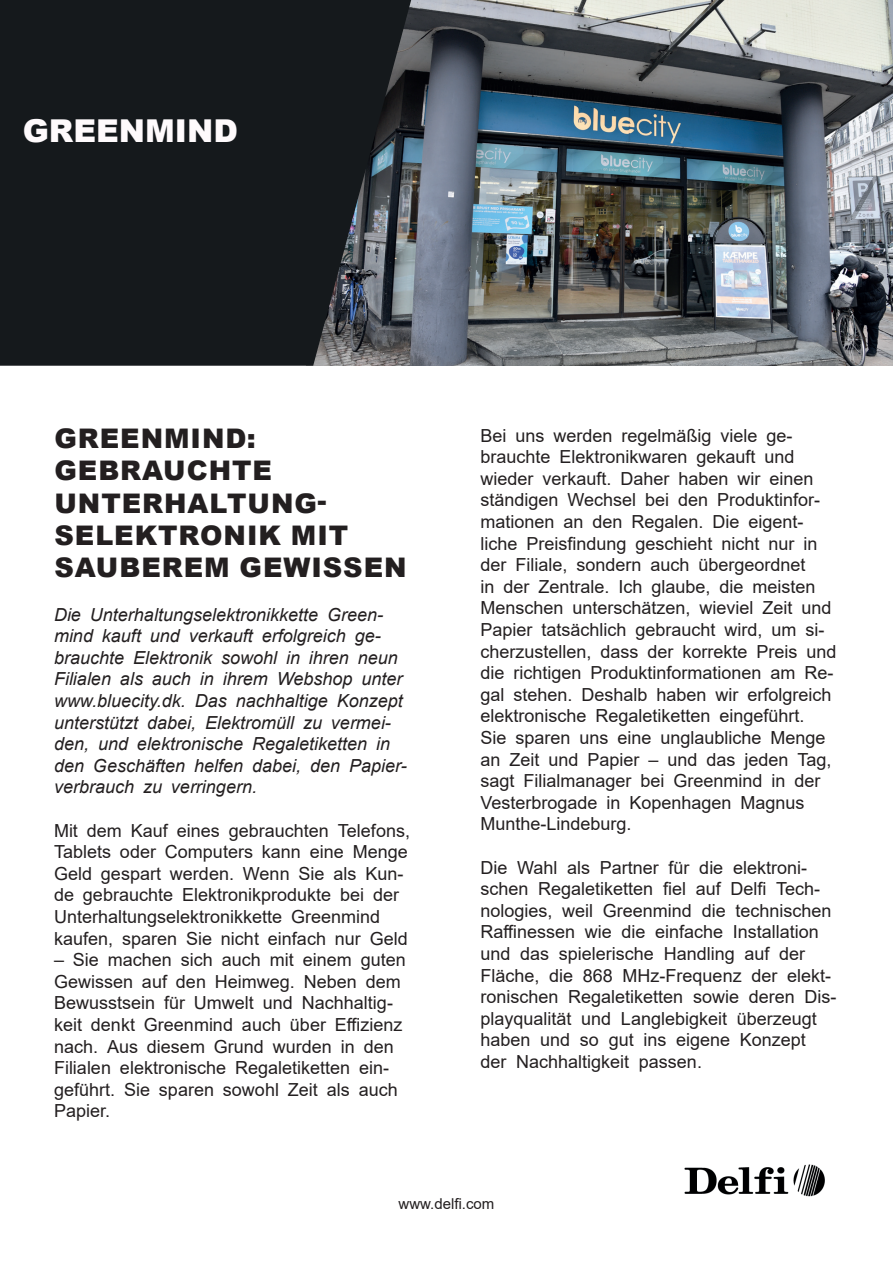
<style>
.page{position:relative;width:893px;height:1263px;background:#fff}
.page>*{position:absolute;margin:0;border:0;box-sizing:border-box;transform-origin:0 0}
.t1{font:900 31.5px "Arial";color:#fefafc}
.t2{font:900 27px/32.4px "Arial";letter-spacing:.035em;color:#231f20}
.t3{font:18px/21.6px "Arial";color:#231f20}
.t4{font:italic 18px/21.6px "Arial";color:#231f20}
.t5{font:15px "Arial";color:#231f20}
</style>
<div class="page">
<img style="left:684px;top:1164px;width:141px;height:33px">
<img style="left:411px;top:0;width:482px;height:366px">
<svg style="left:0;top:0;width:411px;height:366px;background:#1c2024"></svg>
<h1 class="t1" style="left:23px;top:112px;width:217px">GREENMIND</h1>
<h2 class="t2" style="left:54px;top:422px;width:354px">GREENMIND:<br>GEBRAUCHTE<br>UNTERHALTUNG-<br>SELEKTRONIK MIT<br>SAUBEREM GEWISSEN</h2>
<p class="t4" style="left:54px;top:605px;width:354px">Die Unterhaltungselektronikkette Green&shy;mind kauft und verkauft erfolgreich ge&shy;brauchte Elektronik sowohl in ihren neun Filialen als auch in ihrem Webshop unter www.bluecity.dk. Das nachhaltige Konzept unterstützt dabei, Elektromüll zu vermei&shy;den, und elektronische Regaletiketten in den Geschäften helfen dabei, den Papier&shy;verbrauch zu verringern.</p>
<p class="t3" style="left:54px;top:821px;width:357px">Mit dem Kauf eines gebrauchten Telefons, Tablets oder Computers kann eine Menge Geld gespart werden. Wenn Sie als Kun&shy;de gebrauchte Elektronikprodukte bei der Unterhaltungselektronikkette Greenmind kaufen, sparen Sie nicht einfach nur Geld</p>
<p class="t3" style="left:54px;top:951px;width:353px">– Sie machen sich auch mit einem guten Gewissen auf den Heimweg. Neben dem Bewusstsein für Umwelt und Nachhaltig&shy;keit denkt Greenmind auch über Effizienz nach. Aus diesem Grund wurden in den Filialen elektronische Regaletiketten ein&shy;geführt. Sie sparen sowohl Zeit als auch Papier.</p>
<p class="t3" style="left:480px;top:426px;width:357px">Bei uns werden regelmäßig viele ge&shy;brauchte Elektronikwaren gekauft und wieder verkauft. Daher haben wir einen ständigen Wechsel bei den Produktinfor&shy;mationen an den Regalen. Die eigent&shy;liche Preisfindung geschieht nicht nur in der Filiale, sondern auch übergeordnet<br>in der Zentrale. Ich glaube, die meisten Menschen unterschätzen, wieviel Zeit und Papier tatsächlich gebraucht wird, um si&shy;cherzustellen, dass der korrekte Preis und die richtigen Produktinformationen am Re&shy;gal stehen. Deshalb haben wir erfolgreich elektronische Regaletiketten eingeführt.<br>Sie sparen uns eine unglaubliche Menge an Zeit und Papier – und das jeden Tag, sagt Filialmanager bei Greenmind in der Vesterbrogade in Kopenhagen Magnus Munthe-Lindeburg.</p>
<p class="t3" style="left:480px;top:858px;width:357px">Die Wahl als Partner für die elektroni&shy;schen Regaletiketten fiel auf Delfi Tech&shy;nologies, weil Greenmind die technischen Raffinessen wie die einfache Installation und das spielerische Handling auf der Fläche, die 868 MHz-Frequenz der elekt&shy;ronischen Regaletiketten sowie deren Dis&shy;playqualität und Langlebigkeit überzeugt haben und so gut ins eigene Konzept<br>der Nachhaltigkeit passen.</p>
<p class="t5" style="left:399px;top:1193px;width:97px">www.delfi.com</p>
</div>
